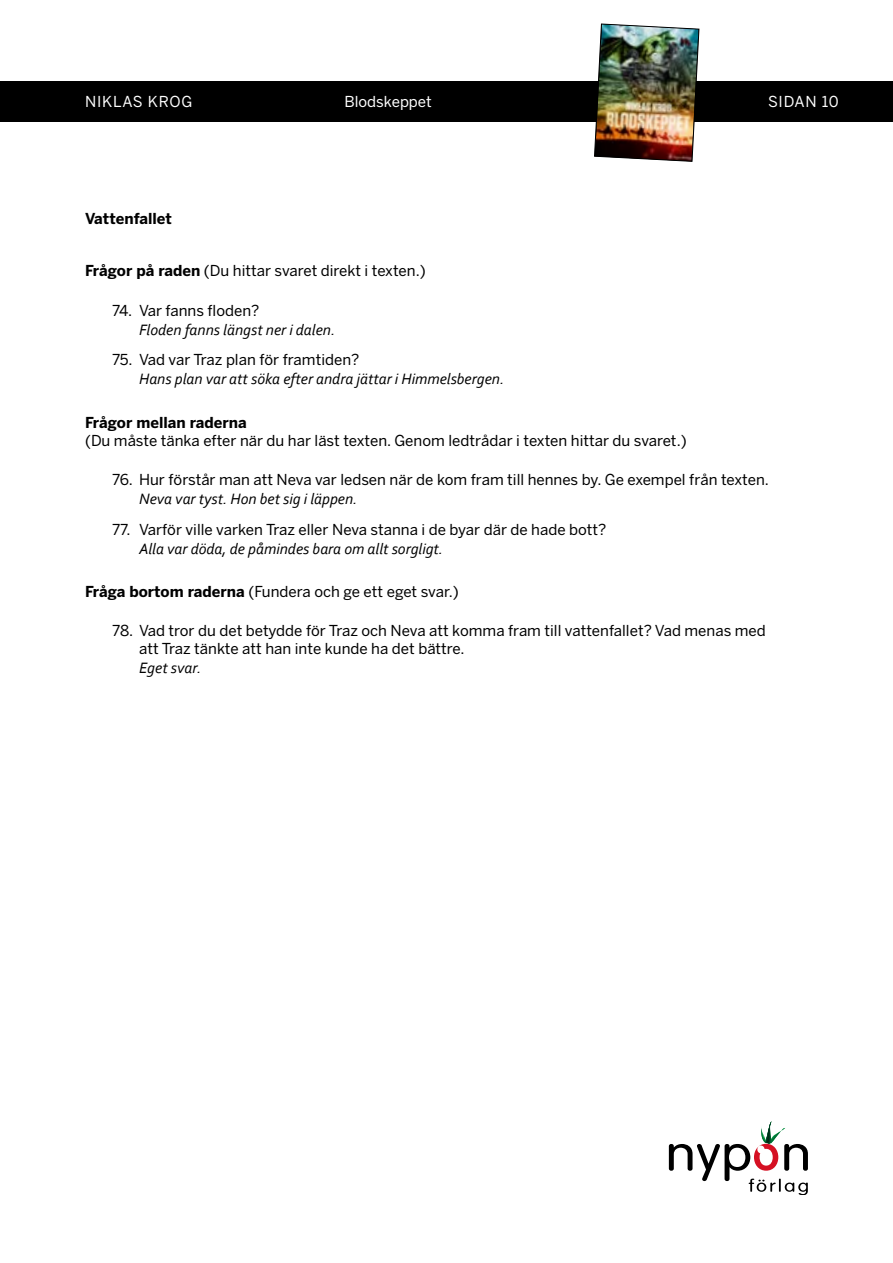
<style>
.page{position:relative;width:893px;height:1263px;background:#fff}
.page>*{position:absolute;margin:0;border:0;box-sizing:border-box;transform-origin:0 0}
.t1{font:italic 15.75px "Corbel";color:#000}
.t2{font:15px/18px "Benton Sans";color:#000}
.t3{font:700 15px "Benton Sans";color:#000}
.t4{font:15px "Benton Sans";color:#fff}
.t5{font:15px "Benton Sans";letter-spacing:.05em;color:#fff}
.t6{font:15px "Benton Sans";letter-spacing:.025em;color:#fff}
.s1{font-weight:700}
</style>
<div class="page">
<div style="left:0;top:81px;width:893px;height:40px;background:#000"></div>
<svg style="left:669px;top:1121px;width:139px;height:74px"></svg>
<img style="left:594px;top:23px;width:105px;height:139px">
<p class="t5" style="left:85px;top:93px;width:109px">NIKLAS KROG</p>
<p class="t4" style="left:344px;top:93px;width:89px">Blodskeppet</p>
<p class="t6" style="left:768px;top:93px;width:72px">SIDAN 10</p>
<p class="t3" style="left:85px;top:210px;width:88px">Vattenfallet</p>
<p class="t2" style="left:85px;top:262px;width:342px"><span class="s1">Frågor på raden</span> (Du hittar svaret direkt i texten.)</p>
<p class="t2" style="left:112px;top:302px;width:149px">74. Var fanns floden?</p>
<p class="t1" style="left:139px;top:320px;width:198px">Floden fanns längst ner i dalen.</p>
<p class="t2" style="left:112px;top:351px;width:249px">75. Vad var Traz plan för framtiden?</p>
<p class="t1" style="left:139px;top:369px;width:367px">Hans plan var att söka efter andra jättar i Himmelsbergen.</p>
<p class="t3" style="left:85px;top:414px;width:163px">Frågor mellan raderna</p>
<p class="t2" style="left:85px;top:432px;width:603px">(Du måste tänka efter när du har läst texten. Genom ledtrådar i texten hittar du svaret.)</p>
<p class="t2" style="left:112px;top:471px;width:658px">76. Hur förstår man att Neva var ledsen när de kom fram till hennes by. Ge exempel från texten.</p>
<p class="t1" style="left:139px;top:489px;width:220px">Neva var tyst. Hon bet sig i läppen.</p>
<p class="t2" style="left:112px;top:521px;width:496px">77. Varför ville varken Traz eller Neva stanna i de byar där de hade bott?</p>
<p class="t1" style="left:139px;top:539px;width:306px">Alla var döda, de påmindes bara om allt sorgligt.</p>
<p class="t2" style="left:85px;top:583px;width:375px"><span class="s1">Fråga bortom raderna</span> (Fundera och ge ett eget svar.)</p>
<p class="t2" style="left:139px;top:622px;width:628px;text-indent:-27px">78. Vad tror du det betydde för Traz och Neva att komma fram till vattenfallet? Vad menas med att Traz tänkte att han inte kunde ha det bättre.</p>
<p class="t1" style="left:139px;top:658px;width:64px">Eget svar.</p>
</div>
